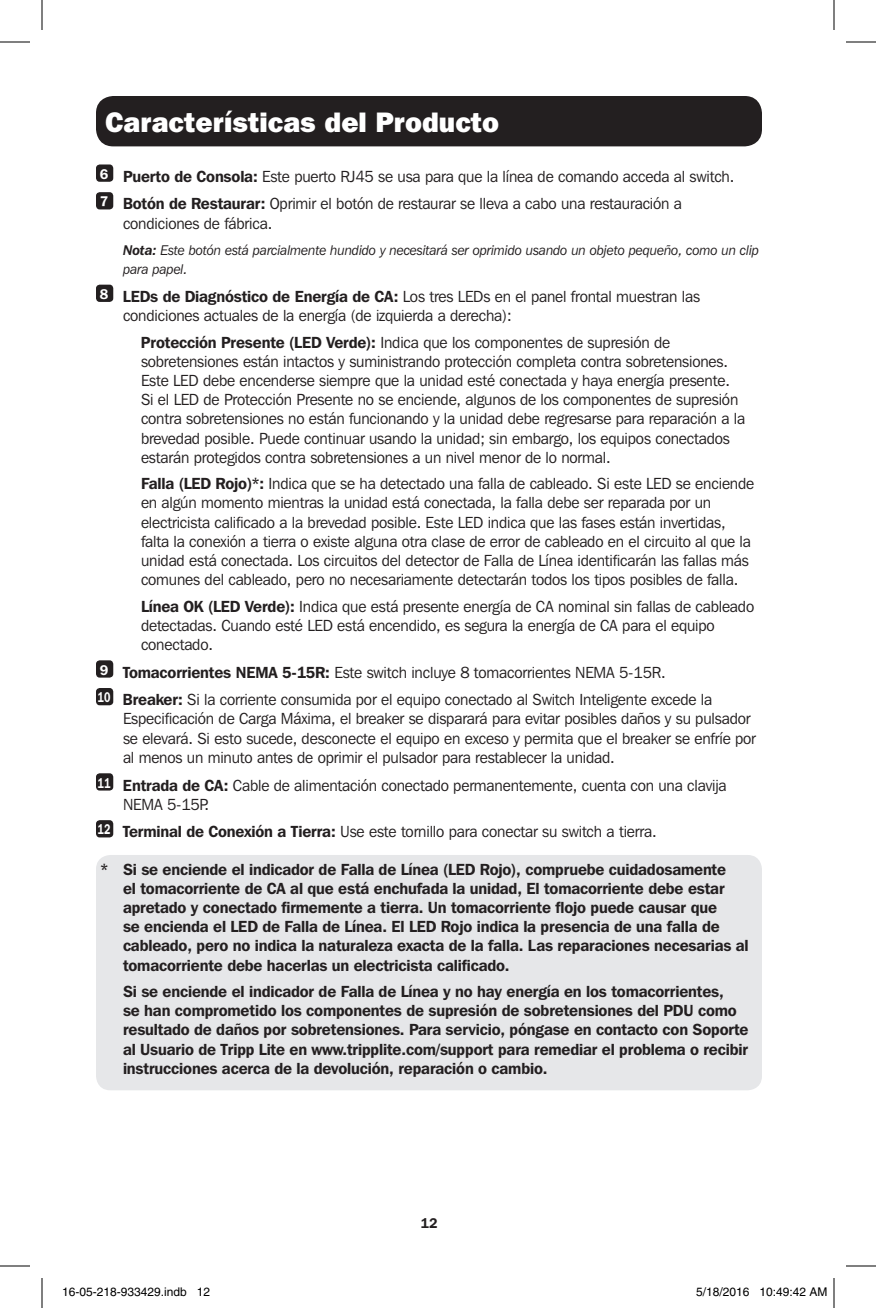
<style>
.page{position:relative;width:876px;height:1308px;background:#fff}
.page>*{position:absolute;margin:0;border:0;box-sizing:border-box;transform-origin:0 0}
.t1{font:800 28px "Franklin Gothic IT Cby BT";color:#fff}
.t2{font:16px/19.2px "Franklin Gothic IT Cby BT";letter-spacing:-.01em;color:#231f20}
.t3{font:600 16px/19.2px "Franklin Gothic IT Cby BT";letter-spacing:-.01em;color:#231f20}
.t4{font:italic 14px/19.2px "Franklin Gothic IT Cby BT";letter-spacing:-.01em;color:#231f20}
.t5{font:600 14px "Franklin Gothic IT Cby BT";color:#fff;scale:.75 1}
.t6{font:600 14px "Franklin Gothic IT Cby BT";color:#fff}
.t7{font:600 14px "Franklin Gothic IT Cby BT";color:#231f20}
.t8{font:12px "Helvetica";color:#000}
.s1{font-weight:600}
</style>
<div class="page">
<div style="left:96px;top:855px;width:666px;height:235px;background:#e6e7e9;border-radius:14px"></div>
<div style="left:96px;top:96px;width:666px;height:50px;background:#231f20;border-radius:17px"></div>
<div style="left:96px;top:164px;width:17px;height:18px;background:#231f20;border-radius:4px"></div>
<div style="left:96px;top:192px;width:17px;height:17px;background:#231f20;border-radius:4px"></div>
<div style="left:96px;top:285px;width:17px;height:17px;background:#231f20;border-radius:4px"></div>
<div style="left:96px;top:660px;width:17px;height:18px;background:#231f20;border-radius:4px"></div>
<div style="left:96px;top:688px;width:17px;height:17px;background:#231f20;border-radius:4px"></div>
<div style="left:96px;top:773px;width:17px;height:18px;background:#231f20;border-radius:4px"></div>
<div style="left:96px;top:820px;width:17px;height:17px;background:#231f20;border-radius:4px"></div>
<hr style="left:0;top:42px;width:30px;height:1px;background:#000">
<hr style="left:846px;top:42px;width:30px;height:1px;background:#000">
<hr style="left:0;top:1266px;width:30px;height:1px;background:#000">
<hr style="left:846px;top:1266px;width:30px;height:1px;background:#000">
<hr style="left:42px;top:0;width:1px;height:30px;background:#000">
<hr style="left:42px;top:1278px;width:1px;height:30px;background:#000">
<hr style="left:834px;top:0;width:1px;height:30px;background:#000">
<hr style="left:834px;top:1278px;width:1px;height:30px;background:#000">
<div style="left:767px;top:1288px;width:5px;height:8px;border:1px solid #fff;border-radius:50%"></div>
<div style="left:766px;top:1287px;width:7px;height:10px;border:1px solid #fff;border-radius:50%"></div>
<p class="t1" style="left:105px;top:105px;width:396px">Características del Producto</p>
<p class="t6" style="left:100px;top:165px;width:10px">6</p>
<p class="t2" style="left:123px;top:166px;width:613px"><span class="s1">Puerto de Consola:</span> Este puerto RJ45 se usa para que la línea de comando acceda al switch.</p>
<p class="t6" style="left:100px;top:193px;width:10px">7</p>
<p class="t2" style="left:123px;top:194px;width:561px"><span class="s1">Botón de Restaurar:</span> Oprimir el botón de restaurar se lleva a cabo una restauración a condiciones de fábrica.</p>
<p class="t4" style="left:123px;top:240px;width:638px"><span class="s1">Nota:</span> Este botón está parcialmente hundido y necesitará ser oprimido usando un objeto pequeño, como un clip para papel.</p>
<p class="t6" style="left:100px;top:285px;width:10px">8</p>
<p class="t2" style="left:123px;top:287px;width:579px"><span class="s1">LEDs de Diagnóstico de Energía de CA:</span> Los tres LEDs en el panel frontal muestran las condiciones actuales de la energía (de izquierda a derecha):</p>
<p class="t2" style="left:141px;top:332px;width:606px"><span class="s1">Protección Presente (LED Verde):</span> Indica que los componentes de supresión de sobretensiones están intactos y suministrando protección completa contra sobretensiones.<br>Este LED debe encenderse siempre que la unidad esté conectada y haya energía presente.<br>Si el LED de Protección Presente no se enciende, algunos de los componentes de supresión contra sobretensiones no están funcionando y la unidad debe regresarse para reparación a la brevedad posible. Puede continuar usando la unidad; sin embargo, los equipos conectados estarán protegidos contra sobretensiones a un nivel menor de lo normal.</p>
<p class="t2" style="left:141px;top:474px;width:615px"><span class="s1">Falla (LED Rojo)*:</span> Indica que se ha detectado una falla de cableado. Si este LED se enciende en algún momento mientras la unidad está conectada, la falla debe ser reparada por un electricista calificado a la brevedad posible. Este LED indica que las fases están invertidas, falta la conexión a tierra o existe alguna otra clase de error de cableado en el circuito al que la unidad está conectada. Los circuitos del detector de Falla de Línea identificarán las fallas más comunes del cableado, pero no necesariamente detectarán todos los tipos posibles de falla.</p>
<p class="t2" style="left:141px;top:596px;width:615px"><span class="s1">Línea OK (LED Verde):</span> Indica que está presente energía de CA nominal sin fallas de cableado detectadas. Cuando esté LED está encendido, es segura la energía de CA para el equipo conectado.</p>
<p class="t6" style="left:100px;top:661px;width:10px">9</p>
<p class="t2" style="left:123px;top:662px;width:544px"><span class="s1">Tomacorrientes NEMA 5-15R:</span> Este switch incluye 8 tomacorrientes NEMA 5-15R.</p>
<p class="t5" style="left:98px;top:689px;width:19px">10</p>
<p class="t2" style="left:123px;top:690px;width:635px"><span class="s1">Breaker:</span> Si la corriente consumida por el equipo conectado al Switch Inteligente excede la Especificación de Carga Máxima, el breaker se disparará para evitar posibles daños y su pulsador se elevará. Si esto sucede, desconecte el equipo en exceso y permita que el breaker se enfríe por al menos un minuto antes de oprimir el pulsador para restablecer la unidad.</p>
<p class="t5" style="left:98px;top:774px;width:19px">11</p>
<p class="t2" style="left:123px;top:775px;width:605px"><span class="s1">Entrada de CA:</span> Cable de alimentación conectado permanentemente, cuenta con una clavija<br>NEMA 5-15P.</p>
<p class="t5" style="left:98px;top:821px;width:19px">12</p>
<p class="t2" style="left:123px;top:822px;width:535px"><span class="s1">Terminal de Conexión a Tierra:</span> Use este tornillo para conectar su switch a tierra.</p>
<p class="t3" style="left:123px;top:859px;width:627px;text-indent:-22px">* Si se enciende el indicador de Falla de Línea (LED Rojo), compruebe cuidadosamente<br>el tomacorriente de CA al que está enchufada la unidad, El tomacorriente debe estar apretado y conectado firmemente a tierra. Un tomacorriente flojo puede causar que<br>se encienda el LED de Falla de Línea. El LED Rojo indica la presencia de una falla de cableado, pero no indica la naturaleza exacta de la falla. Las reparaciones necesarias al tomacorriente debe hacerlas un electricista calificado.</p>
<p class="t3" style="left:123px;top:982px;width:627px">Si se enciende el indicador de Falla de Línea y no hay energía en los tomacorrientes,<br>se han comprometido los componentes de supresión de sobretensiones del PDU como resultado de daños por sobretensiones. Para servicio, póngase en contacto con Soporte al Usuario de Tripp Lite en www.tripplite.com/support para remediar el problema o recibir instrucciones acerca de la devolución, reparación o cambio.</p>
<p class="t7" style="left:420px;top:1214px;width:19px">12</p>
<p class="t8" style="left:62px;top:1285px;width:150px">16-05-218-933429.indb 12</p>
<p class="t8" style="left:696px;top:1285px;width:133px">5/18/2016 10:49:42 AM</p>
</div>
